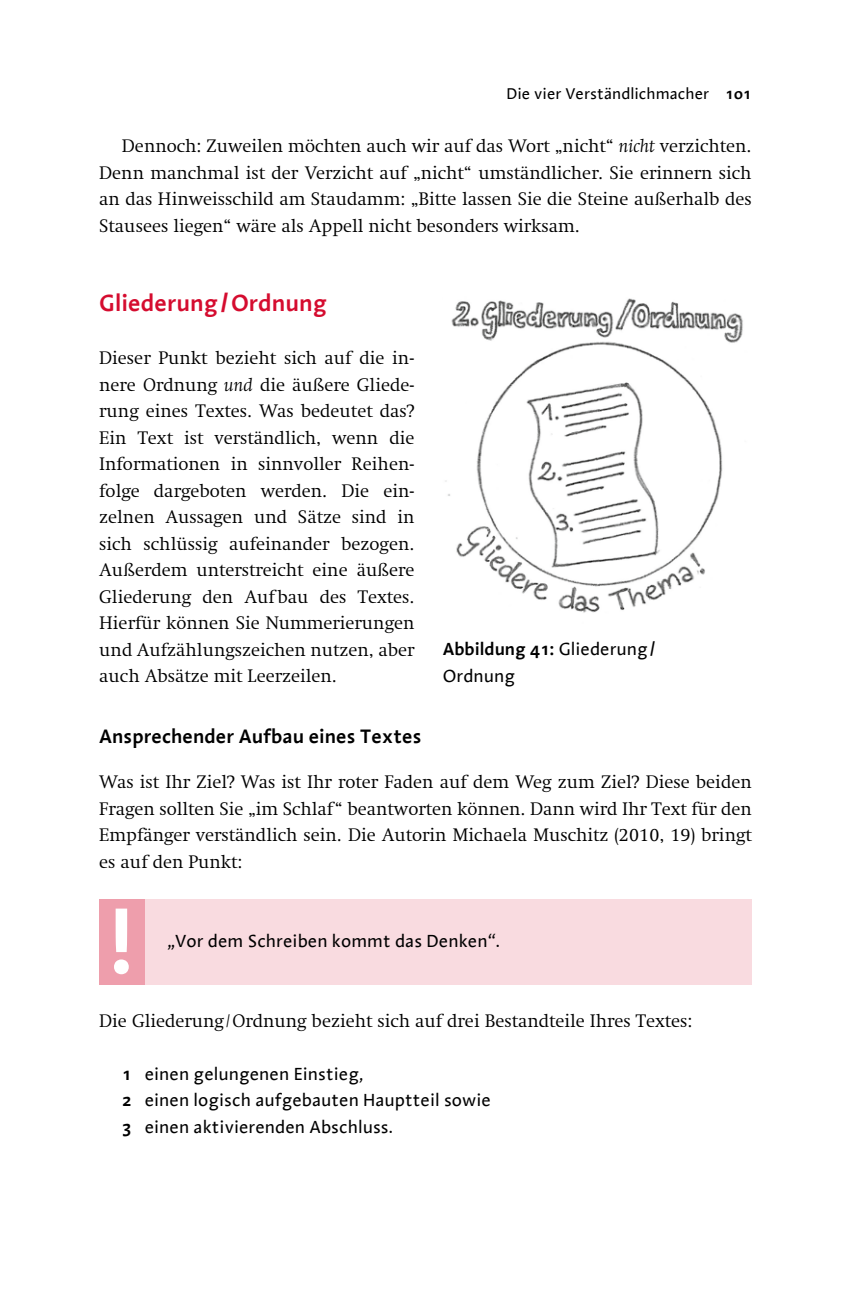
<style>
.page{position:relative;width:851px;height:1304px;background:#fff}
.page>*{position:absolute;margin:0;border:0;box-sizing:border-box;transform-origin:0 0}
.t1{font:600 96px "Linotype Aroma";color:#fff}
.t2{font:600 24px "Linotype Aroma";color:#d50c2f}
.t3{font:600 20px "Linotype Aroma";color:#000}
.t4{font:300 18.4px/26.4px "Swift LT Std";color:#000;text-align:justify}
.t5{font:18px/26.4px "Linotype Aroma";color:#000}
.t6{font:16px "Linotype Aroma";color:#000}
.s1{font-weight:600}
.s2{font-style:italic}
</style>
<div class="page">
<img style="left:445px;top:298px;width:298px;height:315px">
<div style="left:99px;top:899px;width:652px;height:85px;background:#f9dbe0"></div>
<div style="left:99px;top:899px;width:46px;height:85px;background:#ee9eac"></div>
<p class="t6" style="left:506px;top:84px;width:246px">Die vier Verständlichmacher <span class="s1">101</span></p>
<p class="t4" style="left:99px;top:133px;width:653px;text-indent:23px">Dennoch: Zuweilen möchten auch wir auf das Wort „nicht“ <span class="s2">nicht</span> verzichten.<br>Denn manchmal ist der Verzicht auf „nicht“ umständlicher. Sie erinnern sich an das Hinweisschild am Staudamm: „Bitte lassen Sie die Steine außerhalb des Stausees liegen“ wäre als Appell nicht besonders wirksam.</p>
<h2 class="t2" style="left:99px;top:287px;width:229px">Gliederung/Ordnung</h2>
<p class="t4" style="left:99px;top:345px;width:316px">Dieser Punkt bezieht sich auf die in&shy;nere Ordnung <span class="s2">und</span> die äußere Gliede&shy;rung eines Textes. Was bedeutet das?<br>Ein Text ist verständlich, wenn die Informationen in sinnvoller Reihen&shy;folge dargeboten werden. Die ein&shy;zelnen Aussagen und Sätze sind in sich schlüssig aufeinander bezogen.<br>Außerdem unterstreicht eine äußere Gliederung den Aufbau des Textes.<br>Hierfür können Sie Nummerierungen und Aufzählungszeichen nutzen, aber auch Absätze mit Leerzeilen.</p>
<p class="t5" style="left:442px;top:636px;width:214px"><span class="s1">Abbildung 41:</span> Gliederung/<br>Ordnung</p>
<p class="t3" style="left:99px;top:723px;width:324px">Ansprechender Aufbau eines Textes</p>
<p class="t4" style="left:99px;top:769px;width:654px">Was ist Ihr Ziel? Was ist Ihr roter Faden auf dem Weg zum Ziel? Diese beiden Fragen sollten Sie „im Schlaf“ beantworten können. Dann wird Ihr Text für den Empfänger verständlich sein. Die Autorin Michaela Muschitz (2010, 19) bringt es auf den Punkt:</p>
<h1 class="t1" style="left:109px;top:878px;width:28px">!</h1>
<p class="t5" style="left:167px;top:928px;width:334px">„Vor dem Schreiben kommt das Denken“.</p>
<p class="t4" style="left:99px;top:1008px;width:594px">Die Gliederung/Ordnung bezieht sich auf drei Bestandteile Ihres Textes:</p>
<p class="t5" style="left:122px;top:1060px;width:370px"><span class="s1">1</span> einen gelungenen Einstieg,<br><span class="s1">2</span> einen logisch aufgebauten Hauptteil sowie<br><span class="s1">3</span> einen aktivierenden Abschluss.</p>
</div>
